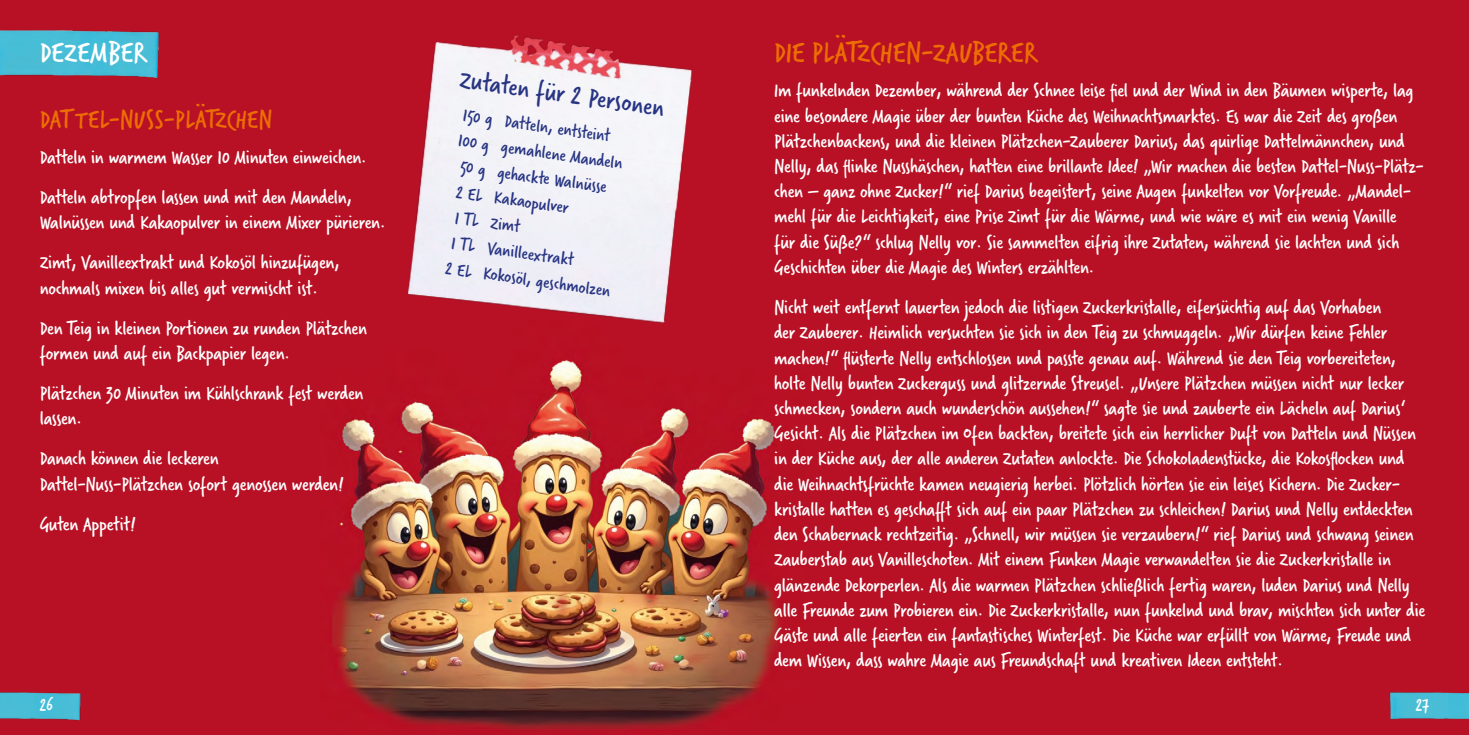
<style>
.page{position:relative;width:1469px;height:735px;background:#fff}
.page>*{position:absolute;margin:0;border:0;box-sizing:border-box;transform-origin:0 0}
.Titel_18pt_orange{font:31.5px "Verveine";color:#ed6d05}
.Fließtext_11pt{font:31.5px "Verveine";color:#fff}
.Fließtext_11pt-2{font:28px "Verveine";color:#ed6d05}
.Fließtext_11pt-3{font:28px "Verveine";color:#283583}
.Fließtext_11pt-4{font:21px/25.2px "Verveine";letter-spacing:-.01em;color:#fff}
.Fließtext_11pt-5{font:19.25px "Verveine";color:#283583}
.Fließtext_11pt-6{font:19.25px "Verveine";color:#fff}
</style>
<div class="page">
<img style="left:0;top:0;width:1468px;height:734px">
<img style="left:1385px;top:691px;width:83px;height:30px">
<img style="left:0;top:28px;width:167px;height:53px">
<img style="left:0;top:691px;width:85px;height:30px">
<img style="left:384px;top:25px;width:323px;height:392px">
<p class="Fließtext_11pt" style="left:40px;top:30px;width:110px">DEZEMBER</p>
<p class="Fließtext_11pt-2" style="left:40px;top:99px;width:234px">DATTEL-NUSS-PLÄTZCHEN</p>
<p class="Fließtext_11pt-4" style="left:40px;top:144px;width:329px">Datteln in warmem Wasser 10 Minuten einweichen.</p>
<p class="Fließtext_11pt-4" style="left:40px;top:184px;width:347px">Datteln abtropfen lassen und mit den Mandeln,<br>Walnüssen und Kakaopulver in einem Mixer pürieren.</p>
<p class="Fließtext_11pt-4" style="left:40px;top:250px;width:301px">Zimt, Vanilleextrakt und Kokosöl hinzufügen, nochmals mixen bis alles gut vermischt ist.</p>
<p class="Fließtext_11pt-4" style="left:40px;top:315px;width:329px">Den Teig in kleinen Portionen zu runden Plätzchen formen und auf ein Backpapier legen.</p>
<p class="Fließtext_11pt-4" style="left:40px;top:380px;width:325px">Plätzchen 30 Minuten im Kühlschrank fest werden lassen.</p>
<p class="Fließtext_11pt-4" style="left:40px;top:445px;width:305px">Danach können die leckeren<br>Dattel-Nuss-Plätzchen sofort genossen werden!</p>
<p class="Fließtext_11pt-4" style="left:40px;top:511px;width:98px">Guten Appetit!</p>
<p class="Fließtext_11pt-3" style="left:462px;top:60px;width:208px;rotate:8deg">Zutaten für 2 Personen</p>
<p class="Fließtext_11pt-5" style="left:465px;top:102px;width:150px;rotate:8deg">150 g Datteln, entsteint</p>
<p class="Fließtext_11pt-5" style="left:460px;top:127px;width:167px;rotate:8deg">100 g gemahlene Mandeln</p>
<p class="Fließtext_11pt-5" style="left:462px;top:153px;width:149px;rotate:8deg">50 g gehackte Walnüsse</p>
<p class="Fließtext_11pt-5" style="left:458px;top:178px;width:115px;rotate:8deg">2 EL Kakaopulver</p>
<p class="Fließtext_11pt-5" style="left:457px;top:204px;width:67px;rotate:8deg">1 TL Zimt</p>
<p class="Fließtext_11pt-5" style="left:453px;top:229px;width:125px;rotate:8deg">1 TL Vanilleextrakt</p>
<p class="Fließtext_11pt-5" style="left:448px;top:254px;width:168px;rotate:8deg">2 EL Kokosöl, geschmolzen</p>
<p class="Fließtext_11pt-6" style="left:40px;top:690px;width:15px">26</p>
<p class="Titel_18pt_orange" style="left:774px;top:30px;width:266px">DIE PLÄTZCHEN-ZAUBERER</p>
<p class="Fließtext_11pt-4" style="left:774px;top:78px;width:651px">Im funkelnden Dezember, während der Schnee leise fiel und der Wind in den Bäumen wisperte, lag eine besondere Magie über der bunten Küche des Weihnachtsmarktes. Es war die Zeit des großen Plätzchenbackens, und die kleinen Plätzchen-Zauberer Darius, das quirlige Dattelmännchen, und Nelly, das flinke Nusshäschen, hatten eine brillante Idee! „Wir machen die besten Dattel-Nuss-Plätz&shy;chen – ganz ohne Zucker!“ rief Darius begeistert, seine Augen funkelten vor Vorfreude. „Mandel&shy;mehl für die Leichtigkeit, eine Prise Zimt für die Wärme, und wie wäre es mit ein wenig Vanille<br>für die Süße?“ schlug Nelly vor. Sie sammelten eifrig ihre Zutaten, während sie lachten und sich Geschichten über die Magie des Winters erzählten.</p>
<p class="Fließtext_11pt-4" style="left:774px;top:294px;width:652px">Nicht weit entfernt lauerten jedoch die listigen Zuckerkristalle, eifersüchtig auf das Vorhaben<br>der Zauberer. Heimlich versuchten sie sich in den Teig zu schmuggeln. „Wir dürfen keine Fehler machen!“ flüsterte Nelly entschlossen und passte genau auf. Während sie den Teig vorbereiteten, holte Nelly bunten Zuckerguss und glitzernde Streusel. „Unsere Plätzchen müssen nicht nur lecker schmecken, sondern auch wunderschön aussehen!“ sagte sie und zauberte ein Lächeln auf Darius‘ Gesicht. Als die Plätzchen im Ofen backten, breitete sich ein herrlicher Duft von Datteln und Nüssen in der Küche aus, der alle anderen Zutaten anlockte. Die Schokoladenstücke, die Kokosflocken und die Weihnachtsfrüchte kamen neugierig herbei. Plötzlich hörten sie ein leises Kichern. Die Zucker&shy;kristalle hatten es geschafft sich auf ein paar Plätzchen zu schleichen! Darius und Nelly entdeckten den Schabernack rechtzeitig. „Schnell, wir müssen sie verzaubern!“ rief Darius und schwang seinen Zauberstab aus Vanilleschoten. Mit einem Funken Magie verwandelten sie die Zuckerkristalle in glänzende Dekorperlen. Als die warmen Plätzchen schließlich fertig waren, luden Darius und Nelly alle Freunde zum Probieren ein. Die Zuckerkristalle, nun funkelnd und brav, mischten sich unter die Gäste und alle feierten ein fantastisches Winterfest. Die Küche war erfüllt von Wärme, Freude und dem Wissen, dass wahre Magie aus Freundschaft und kreativen Ideen entsteht.</p>
<p class="Fließtext_11pt-6" style="left:1415px;top:690px;width:15px">27</p>
</div>
